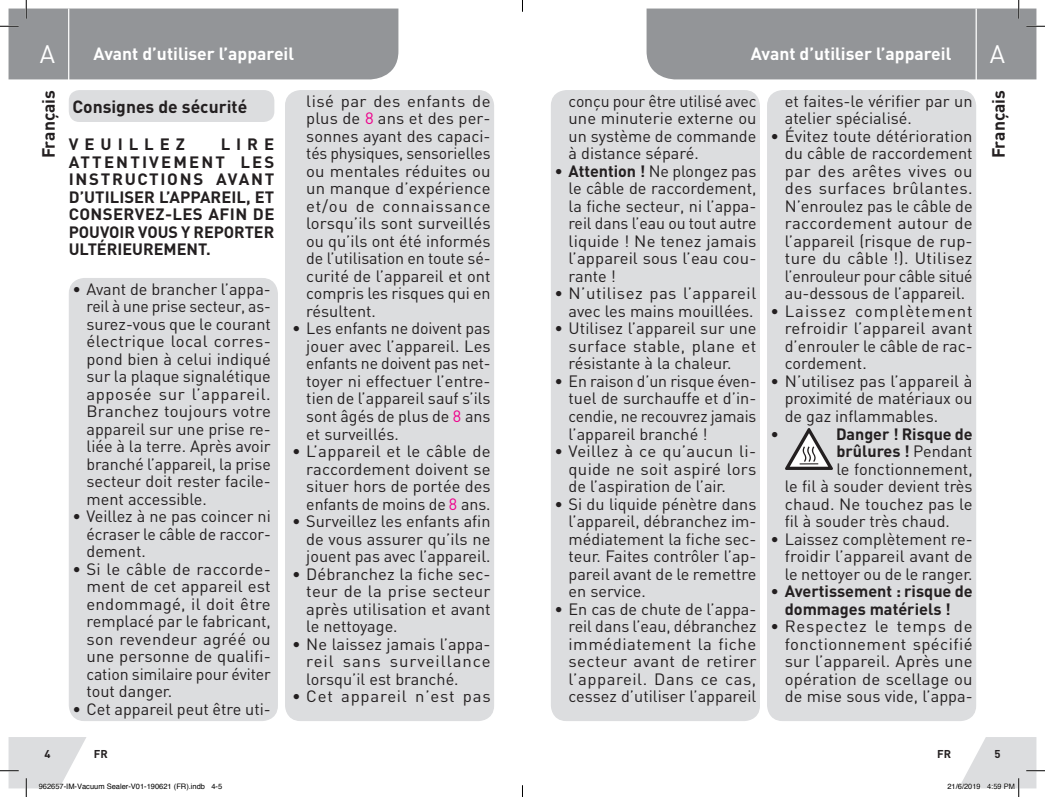
<style>
.page{position:relative;width:1045px;height:797px;background:#fff}
.page>*{position:absolute;margin:0;border:0;box-sizing:border-box;transform-origin:0 0}
.Body{font:25px "DIN";color:#fff}
.Headline-01{font:700 17.5px "DIN";color:#231f20}
.Headline-01-Left{font:700 17.5px "DIN";color:#fff}
.Headline-01-Right{font:700 17.5px "DIN";color:#fff}
.t1{font:16.25px/17.5px "DIN";color:#231f20;text-align:justify}
.Large_Text__3_2_mm{font:700 16.25px/17.5px "DIN";color:#231f20;text-align:justify}
.t2{font:16.25px "DIN";letter-spacing:.045em;color:#231f20}
.Large_Text__3_2_mm-2{font:700 16.25px "DIN";letter-spacing:.355em;color:#231f20}
.t3{font:700 11.25px "DIN";color:#231f20}
.t4{font:7.5px "Helvetica";color:#000}
.s1{color:#ed028c}
.s2{font-weight:700}
.s3{font-weight:400}
</style>
<div class="page">
<div style="left:69px;top:278px;width:208px;height:442px;background:#dcdddf;border-radius:15px"></div>
<div style="left:69px;top:278px;width:209px;height:443px;border:1px solid #dcdddf;border-radius:15px"></div>
<div style="left:286px;top:91px;width:207px;height:629px;background:#dcdddf;border-radius:15px"></div>
<div style="left:285px;top:90px;width:209px;height:631px;border:1px solid #dcdddf;border-radius:15px"></div>
<div style="left:69px;top:90px;width:205px;height:32px;background:#dcdddf;border-radius:11px"></div>
<div style="left:551px;top:91px;width:208px;height:629px;background:#dcdddf;border-radius:15px"></div>
<div style="left:551px;top:90px;width:209px;height:631px;border:1px solid #dcdddf;border-radius:15px"></div>
<div style="left:767px;top:91px;width:208px;height:629px;background:#dcdddf;border-radius:15px"></div>
<div style="left:767px;top:90px;width:209px;height:631px;border:1px solid #dcdddf;border-radius:15px"></div>
<svg style="left:785px;top:428px;width:48px;height:42px"></svg>
<svg style="left:0;top:0;width:398px;height:79px;background:#a1a3a5"></svg>
<svg style="left:646px;top:0;width:399px;height:79px;background:#a2a4a6"></svg>
<svg style="left:0;top:737px;width:86px;height:60px"></svg>
<svg style="left:960px;top:737px;width:85px;height:60px"></svg>
<svg style="left:522px;top:785px;width:1px;height:12px"></svg>
<p class="Body" style="left:40px;top:38px;width:17px">A</p>
<p class="Headline-01-Left" style="left:94px;top:42px;width:202px">Avant d’utiliser l’appareil</p>
<p class="Headline-01" style="left:37px;top:158px;width:70px;rotate:-90deg">Français</p>
<p class="Headline-01" style="left:72px;top:95px;width:176px">Consignes de sécurité</p>
<p class="Large_Text__3_2_mm-2" style="left:69px;top:134px;width:118px">VEUILLEZ</p>
<p class="Large_Text__3_2_mm" style="left:69px;top:135px;width:207px;text-indent:152px">LIRE ATTENTIVEMENT LES INSTRUCTIONS AVANT D’UTILISER L’APPAREIL, ET CONSERVEZ-LES AFIN DE POUVOIR VOUS Y REPORTER ULTÉRIEUREMENT.</p>
<p class="t1" style="left:86px;top:280px;width:186px;text-indent:-14px">• Avant de brancher l’appa&shy;reil à une prise secteur, as&shy;surez-vous que le courant électrique local corres&shy;pond bien à celui indiqué sur la plaque signalétique apposée sur l’appareil.<br>Branchez toujours votre appareil sur une prise re&shy;liée à la terre. Après avoir branché l’appareil, la prise secteur doit rester facile&shy;ment accessible.</p>
<p class="t1" style="left:86px;top:507px;width:186px;text-indent:-14px">• Veillez à ne pas coincer ni écraser le câble de raccor&shy;dement.</p>
<p class="t1" style="left:86px;top:560px;width:186px;text-indent:-14px">• Si le câble de raccorde&shy;ment de cet appareil est endommagé, il doit être remplacé par le fabricant, son revendeur agréé ou une personne de qualifi&shy;cation similaire pour éviter tout danger.</p>
<p class="t1" style="left:72px;top:700px;width:200px">• Cet appareil peut être uti-</p>
<p class="t1" style="left:306px;top:92px;width:186px">lisé par des enfants de plus de <span class="s1">8</span> ans et des per&shy;sonnes ayant des capaci&shy;tés physiques, sensorielles ou mentales réduites ou un manque d’expérience et/ou de connaissance lorsqu’ils sont surveillés ou qu’ils ont été informés de l’utilisation en toute sé&shy;curité de l’appareil et ont compris les risques qui en résultent.</p>
<p class="t1" style="left:306px;top:319px;width:186px;text-indent:-14px">• Les enfants ne doivent pas jouer avec l’appareil. Les enfants ne doivent pas net&shy;toyer ni effectuer l’entre&shy;tien de l’appareil sauf s’ils sont âgés de plus de <span class="s1">8</span> ans et surveillés.</p>
<p class="t1" style="left:306px;top:442px;width:186px;text-indent:-14px">• L’appareil et le câble de raccordement doivent se situer hors de portée des enfants de moins de <span class="s1">8</span> ans.</p>
<p class="t1" style="left:306px;top:512px;width:186px;text-indent:-14px">• Surveillez les enfants afin de vous assurer qu’ils ne jouent pas avec l’appareil.</p>
<p class="t1" style="left:306px;top:564px;width:186px;text-indent:-14px">• Débranchez la fiche sec&shy;teur de la prise secteur après utilisation et avant le nettoyage.</p>
<p class="t1" style="left:306px;top:634px;width:186px;text-indent:-14px">• Ne laissez jamais l’appa&shy;reil sans surveillance lorsqu’il est branché.</p>
<p class="t2" style="left:292px;top:686px;width:200px">• Cet appareil n’est pas</p>
<p class="Headline-01-Right" style="left:751px;top:42px;width:202px">Avant d’utiliser l’appareil</p>
<p class="Body" style="left:989px;top:38px;width:17px">A</p>
<p class="t1" style="left:568px;top:92px;width:189px">conçu pour être utilisé avec une minuterie externe ou un système de commande à distance séparé.</p>
<p class="t1" style="left:568px;top:162px;width:189px;text-indent:-14px">• <span class="s2">Attention !</span> Ne plongez pas le câble de raccordement, la fiche secteur, ni l’appa&shy;reil dans l’eau ou tout autre liquide ! Ne tenez jamais l’appareil sous l’eau cou&shy;rante !</p>
<p class="t1" style="left:554px;top:284px;width:203px;text-align:right">• N’utilisez pas l’appareil avec les mains mouillées.</p>
<p class="t1" style="left:568px;top:319px;width:189px;text-indent:-14px">• Utilisez l’appareil sur une surface stable, plane et résistante à la chaleur.</p>
<p class="t1" style="left:568px;top:372px;width:189px;text-indent:-14px">• En raison d’un risque éven&shy;tuel de surchauffe et d’in&shy;cendie, ne recouvrez jamais l’appareil branché !</p>
<p class="t1" style="left:568px;top:442px;width:189px;text-indent:-14px">• Veillez à ce qu’aucun li&shy;quide ne soit aspiré lors de l’aspiration de l’air.</p>
<p class="t1" style="left:568px;top:494px;width:189px;text-indent:-14px">• Si du liquide pénètre dans l’appareil, débranchez im&shy;médiatement la fiche sec&shy;teur. Faites contrôler l’ap&shy;pareil avant de le remettre en service.</p>
<p class="t1" style="left:568px;top:599px;width:189px;text-indent:-14px">• En cas de chute de l’appa&shy;reil dans l’eau, débranchez immédiatement la fiche secteur avant de retirer l’appareil. Dans ce cas, cessez d’utiliser l’appareil</p>
<p class="t1" style="left:785px;top:92px;width:189px">et faites-le vérifier par un atelier spécialisé.</p>
<p class="t1" style="left:785px;top:127px;width:189px;text-indent:-14px">• Évitez toute détérioration du câble de raccordement par des arêtes vives ou des surfaces brûlantes.<br>N’enroulez pas le câble de raccordement autour de l’appareil (risque de rup&shy;ture du câble !). Utilisez l’enrouleur pour câble situé au-dessous de l’appareil.</p>
<p class="t1" style="left:785px;top:302px;width:189px;text-indent:-14px">• Laissez complètement refroidir l’appareil avant d’enrouler le câble de rac&shy;cordement.</p>
<p class="t1" style="left:785px;top:372px;width:189px;text-indent:-14px">• N’utilisez pas l’appareil à proximité de matériaux ou de gaz inflammables.</p>
<p class="t1" style="left:770px;top:424px;width:10px">•</p>
<p class="Large_Text__3_2_mm" style="left:836px;top:424px;width:138px">Danger ! Risque de</p>
<p class="Large_Text__3_2_mm" style="left:836px;top:441px;width:138px">brûlures ! <span class="s3">Pendant</span></p>
<p class="t1" style="left:836px;top:459px;width:138px">le fonctionnement,</p>
<p class="t1" style="left:785px;top:477px;width:189px">le fil à souder devient très</p>
<p class="t1" style="left:785px;top:494px;width:189px">chaud. Ne touchez pas le</p>
<p class="t1" style="left:785px;top:512px;width:167px">fil à souder très chaud.</p>
<p class="t1" style="left:785px;top:529px;width:189px;text-indent:-14px">• Laissez complètement re&shy;froidir l’appareil avant de le nettoyer ou de le ranger.</p>
<p class="Large_Text__3_2_mm" style="left:770px;top:581px;width:204px;text-align:center"><span class="s3">•</span> Avertissement : risque de dommages matériels !</p>
<p class="t1" style="left:785px;top:617px;width:189px;text-indent:-14px">• Respectez le temps de fonctionnement spécifié sur l’appareil. Après une opération de scellage ou de mise sous vide, l’appa-</p>
<p class="Headline-01" style="left:987px;top:158px;width:70px;rotate:-90deg">Français</p>
<p class="t3" style="left:44px;top:746px;width:8px">4</p>
<p class="t3" style="left:94px;top:746px;width:15px">FR</p>
<p class="t3" style="left:937px;top:746px;width:15px">FR</p>
<p class="t3" style="left:994px;top:746px;width:8px">5</p>
<p class="t4" style="left:39px;top:781px;width:185px">962657-IM-Vacuum Sealer-V01-190621 (FR).indb 4-5</p>
<p class="t4" style="left:947px;top:781px;width:69px">21/6/2019 4:59 PM</p>
</div>
